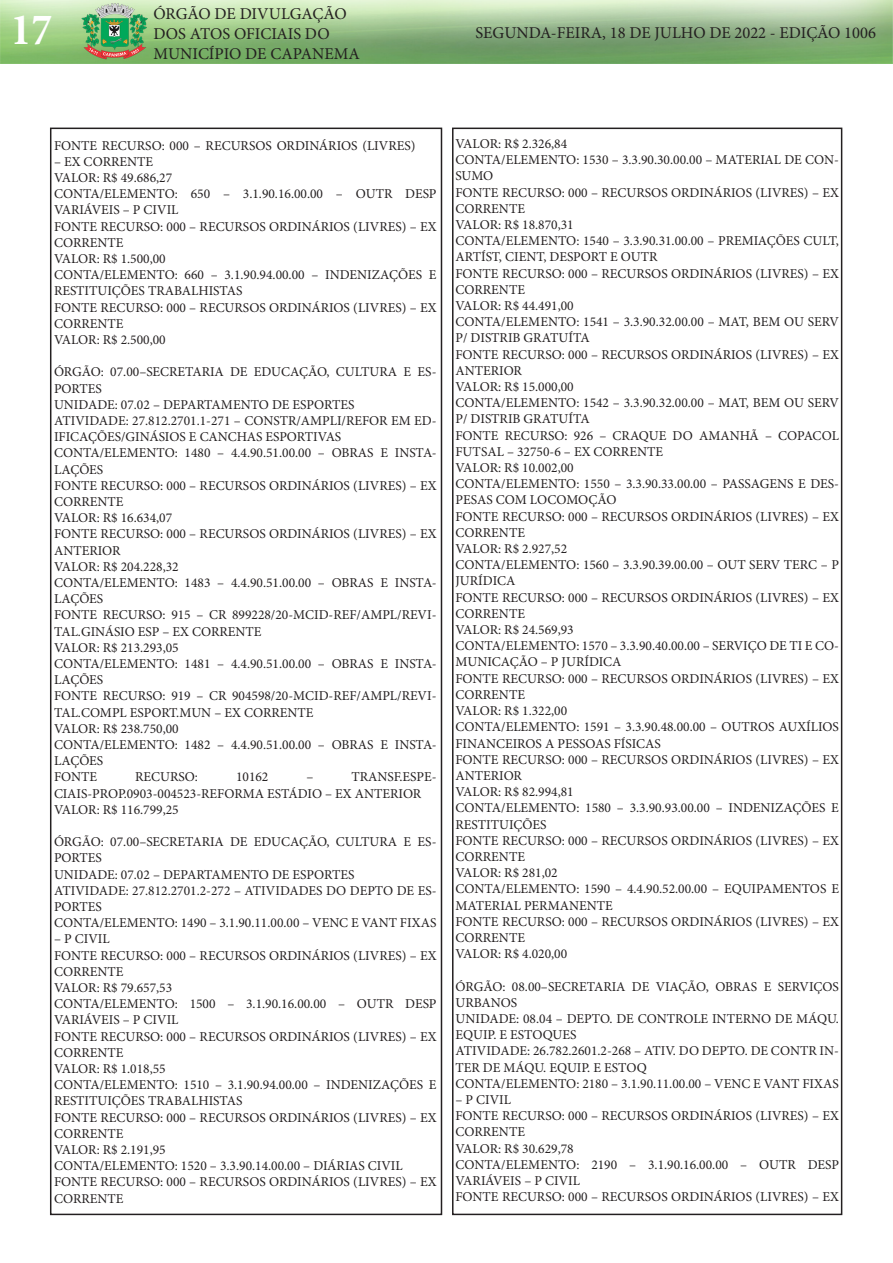
<style>
.page{position:relative;width:893px;height:1263px;background:#fff}
.page>*{position:absolute;margin:0;border:0;box-sizing:border-box;transform-origin:0 0}
.t1{font:700 condensed 45px "Minion Pro";color:#fff}
.t2{font:16.5px/19.8px "Minion Pro";color:#231f20}
.t3{font:13.5px/16.2px "Minion Pro";color:#231f20}
</style>
<div class="page">
<div style="left:50px;top:128px;width:392px;height:1087px;border:2px solid #231f20"></div>
<img style="left:0;top:0;width:893px;height:64px">
<div style="left:452px;top:128px;width:390px;height:1087px;border:2px solid #231f20"></div>
<h1 class="t1" style="left:11px;top:-1px;width:43px">17</h1>
<p class="t2" style="left:153px;top:4px;width:208px">ÓRGÃO DE DIVULGAÇÃO<br>DOS ATOS OFICIAIS DO<br>MUNICÍPIO DE CAPANEMA</p>
<p class="t2" style="left:476px;top:23px;width:402px">SEGUNDA-FEIRA, 18 DE JULHO DE 2022 - EDIÇÃO 1006</p>
<p class="t3" style="left:54px;top:137px;width:363px">FONTE RECURSO: 000 – RECURSOS ORDINÁRIOS (LIVRES)</p>
<p class="t3" style="left:54px;top:153px;width:101px">– EX CORRENTE</p>
<p class="t3" style="left:54px;top:170px;width:120px">VALOR: R$ 49.686,27</p>
<p class="t3" style="left:54px;top:186px;width:384px">CONTA/ELEMENTO: 650 – 3.1.90.16.00.00 – OUTR DESP<br>VARIÁVEIS – P CIVIL</p>
<p class="t3" style="left:54px;top:218px;width:384px">FONTE RECURSO: 000 – RECURSOS ORDINÁRIOS (LIVRES) – EX<br>CORRENTE</p>
<p class="t3" style="left:54px;top:251px;width:113px">VALOR: R$ 1.500,00</p>
<p class="t3" style="left:54px;top:267px;width:384px">CONTA/ELEMENTO: 660 – 3.1.90.94.00.00 – INDENIZAÇÕES E<br>RESTITUIÇÕES TRABALHISTAS</p>
<p class="t3" style="left:54px;top:299px;width:384px">FONTE RECURSO: 000 – RECURSOS ORDINÁRIOS (LIVRES) – EX<br>CORRENTE</p>
<p class="t3" style="left:54px;top:332px;width:113px">VALOR: R$ 2.500,00</p>
<p class="t3" style="left:54px;top:364px;width:384px">ÓRGÃO: 07.00–SECRETARIA DE EDUCAÇÃO, CULTURA E ES-<br>PORTES</p>
<p class="t3" style="left:54px;top:396px;width:302px">UNIDADE: 07.02 – DEPARTAMENTO DE ESPORTES</p>
<p class="t3" style="left:54px;top:413px;width:384px">ATIVIDADE: 27.812.2701.1-271 – CONSTR/AMPLI/REFOR EM ED-<br>IFICAÇÕES/GINÁSIOS E CANCHAS ESPORTIVAS</p>
<p class="t3" style="left:54px;top:445px;width:384px">CONTA/ELEMENTO: 1480 – 4.4.90.51.00.00 – OBRAS E INSTA-<br>LAÇÕES</p>
<p class="t3" style="left:54px;top:477px;width:384px">FONTE RECURSO: 000 – RECURSOS ORDINÁRIOS (LIVRES) – EX<br>CORRENTE</p>
<p class="t3" style="left:54px;top:510px;width:120px">VALOR: R$ 16.634,07</p>
<p class="t3" style="left:54px;top:526px;width:384px">FONTE RECURSO: 000 – RECURSOS ORDINÁRIOS (LIVRES) – EX<br>ANTERIOR</p>
<p class="t3" style="left:54px;top:558px;width:126px">VALOR: R$ 204.228,32</p>
<p class="t3" style="left:54px;top:575px;width:384px">CONTA/ELEMENTO: 1483 – 4.4.90.51.00.00 – OBRAS E INSTA-<br>LAÇÕES</p>
<p class="t3" style="left:54px;top:607px;width:384px">FONTE RECURSO: 915 – CR 899228/20-MCID-REF/AMPL/REVI-<br>TAL.GINÁSIO ESP – EX CORRENTE</p>
<p class="t3" style="left:54px;top:639px;width:126px">VALOR: R$ 213.293,05</p>
<p class="t3" style="left:54px;top:656px;width:384px">CONTA/ELEMENTO: 1481 – 4.4.90.51.00.00 – OBRAS E INSTA-<br>LAÇÕES</p>
<p class="t3" style="left:54px;top:688px;width:384px">FONTE RECURSO: 919 – CR 904598/20-MCID-REF/AMPL/REVI-<br>TAL.COMPL ESPORT.MUN – EX CORRENTE</p>
<p class="t3" style="left:54px;top:720px;width:126px">VALOR: R$ 238.750,00</p>
<p class="t3" style="left:54px;top:737px;width:384px">CONTA/ELEMENTO: 1482 – 4.4.90.51.00.00 – OBRAS E INSTA-<br>LAÇÕES</p>
<p class="t3" style="left:54px;top:769px;width:45px">FONTE</p>
<p class="t3" style="left:135px;top:769px;width:64px">RECURSO:</p>
<p class="t3" style="left:236px;top:769px;width:34px">10162</p>
<p class="t3" style="left:306px;top:769px;width:9px">–</p>
<p class="t3" style="left:54px;top:769px;width:384px;text-indent:297px">TRANSF.ESPE-<br>CIAIS-PROP.0903-004523-REFORMA ESTÁDIO – EX ANTERIOR</p>
<p class="t3" style="left:54px;top:801px;width:126px">VALOR: R$ 116.799,25</p>
<p class="t3" style="left:54px;top:834px;width:384px">ÓRGÃO: 07.00–SECRETARIA DE EDUCAÇÃO, CULTURA E ES-<br>PORTES</p>
<p class="t3" style="left:54px;top:866px;width:302px">UNIDADE: 07.02 – DEPARTAMENTO DE ESPORTES</p>
<p class="t3" style="left:54px;top:882px;width:384px">ATIVIDADE: 27.812.2701.2-272 – ATIVIDADES DO DEPTO DE ES-<br>PORTES</p>
<p class="t3" style="left:54px;top:915px;width:384px">CONTA/ELEMENTO: 1490 – 3.1.90.11.00.00 – VENC E VANT FIXAS</p>
<p class="t3" style="left:54px;top:931px;width:57px">– P CIVIL</p>
<p class="t3" style="left:54px;top:947px;width:384px">FONTE RECURSO: 000 – RECURSOS ORDINÁRIOS (LIVRES) – EX<br>CORRENTE</p>
<p class="t3" style="left:54px;top:980px;width:120px">VALOR: R$ 79.657,53</p>
<p class="t3" style="left:54px;top:996px;width:384px">CONTA/ELEMENTO: 1500 – 3.1.90.16.00.00 – OUTR DESP<br>VARIÁVEIS – P CIVIL</p>
<p class="t3" style="left:54px;top:1028px;width:384px">FONTE RECURSO: 000 – RECURSOS ORDINÁRIOS (LIVRES) – EX<br>CORRENTE</p>
<p class="t3" style="left:54px;top:1061px;width:113px">VALOR: R$ 1.018,55</p>
<p class="t3" style="left:54px;top:1077px;width:384px">CONTA/ELEMENTO: 1510 – 3.1.90.94.00.00 – INDENIZAÇÕES E<br>RESTITUIÇÕES TRABALHISTAS</p>
<p class="t3" style="left:54px;top:1109px;width:384px">FONTE RECURSO: 000 – RECURSOS ORDINÁRIOS (LIVRES) – EX<br>CORRENTE</p>
<p class="t3" style="left:54px;top:1142px;width:113px">VALOR: R$ 2.191,95</p>
<p class="t3" style="left:54px;top:1158px;width:350px">CONTA/ELEMENTO: 1520 – 3.3.90.14.00.00 – DIÁRIAS CIVIL</p>
<p class="t3" style="left:54px;top:1174px;width:384px">FONTE RECURSO: 000 – RECURSOS ORDINÁRIOS (LIVRES) – EX<br>CORRENTE</p>
<p class="t3" style="left:455px;top:136px;width:113px">VALOR: R$ 2.326,84</p>
<p class="t3" style="left:455px;top:152px;width:385px">CONTA/ELEMENTO: 1530 – 3.3.90.30.00.00 – MATERIAL DE CON-<br>SUMO</p>
<p class="t3" style="left:455px;top:184px;width:385px">FONTE RECURSO: 000 – RECURSOS ORDINÁRIOS (LIVRES) – EX<br>CORRENTE</p>
<p class="t3" style="left:455px;top:217px;width:120px">VALOR: R$ 18.870,31</p>
<p class="t3" style="left:455px;top:233px;width:385px">CONTA/ELEMENTO: 1540 – 3.3.90.31.00.00 – PREMIAÇÕES CULT,<br>ARTÍST, CIENT, DESPORT E OUTR</p>
<p class="t3" style="left:455px;top:265px;width:385px">FONTE RECURSO: 000 – RECURSOS ORDINÁRIOS (LIVRES) – EX<br>CORRENTE</p>
<p class="t3" style="left:455px;top:298px;width:120px">VALOR: R$ 44.491,00</p>
<p class="t3" style="left:455px;top:314px;width:385px">CONTA/ELEMENTO: 1541 – 3.3.90.32.00.00 – MAT, BEM OU SERV<br>P/ DISTRIB GRATUÍTA</p>
<p class="t3" style="left:455px;top:346px;width:385px">FONTE RECURSO: 000 – RECURSOS ORDINÁRIOS (LIVRES) – EX<br>ANTERIOR</p>
<p class="t3" style="left:455px;top:379px;width:120px">VALOR: R$ 15.000,00</p>
<p class="t3" style="left:455px;top:395px;width:385px">CONTA/ELEMENTO: 1542 – 3.3.90.32.00.00 – MAT, BEM OU SERV<br>P/ DISTRIB GRATUÍTA</p>
<p class="t3" style="left:455px;top:427px;width:385px">FONTE RECURSO: 926 – CRAQUE DO AMANHÃ – COPACOL<br>FUTSAL – 32750-6 – EX CORRENTE</p>
<p class="t3" style="left:455px;top:460px;width:120px">VALOR: R$ 10.002,00</p>
<p class="t3" style="left:455px;top:476px;width:385px">CONTA/ELEMENTO: 1550 – 3.3.90.33.00.00 – PASSAGENS E DES-<br>PESAS COM LOCOMOÇÃO</p>
<p class="t3" style="left:455px;top:508px;width:385px">FONTE RECURSO: 000 – RECURSOS ORDINÁRIOS (LIVRES) – EX<br>CORRENTE</p>
<p class="t3" style="left:455px;top:541px;width:113px">VALOR: R$ 2.927,52</p>
<p class="t3" style="left:455px;top:557px;width:385px">CONTA/ELEMENTO: 1560 – 3.3.90.39.00.00 – OUT SERV TERC – P<br>JURÍDICA</p>
<p class="t3" style="left:455px;top:589px;width:385px">FONTE RECURSO: 000 – RECURSOS ORDINÁRIOS (LIVRES) – EX<br>CORRENTE</p>
<p class="t3" style="left:455px;top:622px;width:120px">VALOR: R$ 24.569,93</p>
<p class="t3" style="left:455px;top:638px;width:385px">CONTA/ELEMENTO: 1570 – 3.3.90.40.00.00 – SERVIÇO DE TI E CO-<br>MUNICAÇÃO – P JURÍDICA</p>
<p class="t3" style="left:455px;top:670px;width:385px">FONTE RECURSO: 000 – RECURSOS ORDINÁRIOS (LIVRES) – EX<br>CORRENTE</p>
<p class="t3" style="left:455px;top:703px;width:113px">VALOR: R$ 1.322,00</p>
<p class="t3" style="left:455px;top:719px;width:385px">CONTA/ELEMENTO: 1591 – 3.3.90.48.00.00 – OUTROS AUXÍLIOS<br>FINANCEIROS A PESSOAS FÍSICAS</p>
<p class="t3" style="left:455px;top:751px;width:385px">FONTE RECURSO: 000 – RECURSOS ORDINÁRIOS (LIVRES) – EX<br>ANTERIOR</p>
<p class="t3" style="left:455px;top:784px;width:120px">VALOR: R$ 82.994,81</p>
<p class="t3" style="left:455px;top:800px;width:385px">CONTA/ELEMENTO: 1580 – 3.3.90.93.00.00 – INDENIZAÇÕES E<br>RESTITUIÇÕES</p>
<p class="t3" style="left:455px;top:832px;width:385px">FONTE RECURSO: 000 – RECURSOS ORDINÁRIOS (LIVRES) – EX<br>CORRENTE</p>
<p class="t3" style="left:455px;top:865px;width:104px">VALOR: R$ 281,02</p>
<p class="t3" style="left:455px;top:881px;width:385px">CONTA/ELEMENTO: 1590 – 4.4.90.52.00.00 – EQUIPAMENTOS E<br>MATERIAL PERMANENTE</p>
<p class="t3" style="left:455px;top:913px;width:385px">FONTE RECURSO: 000 – RECURSOS ORDINÁRIOS (LIVRES) – EX<br>CORRENTE</p>
<p class="t3" style="left:455px;top:946px;width:113px">VALOR: R$ 4.020,00</p>
<p class="t3" style="left:455px;top:978px;width:385px">ÓRGÃO: 08.00–SECRETARIA DE VIAÇÃO, OBRAS E SERVIÇOS<br>URBANOS</p>
<p class="t3" style="left:455px;top:1010px;width:385px">UNIDADE: 08.04 – DEPTO. DE CONTROLE INTERNO DE MÁQU.<br>EQUIP. E ESTOQUES</p>
<p class="t3" style="left:455px;top:1043px;width:385px">ATIVIDADE: 26.782.2601.2-268 – ATIV. DO DEPTO. DE CONTR IN-<br>TER DE MÁQU. EQUIP. E ESTOQ</p>
<p class="t3" style="left:455px;top:1075px;width:385px">CONTA/ELEMENTO: 2180 – 3.1.90.11.00.00 – VENC E VANT FIXAS</p>
<p class="t3" style="left:455px;top:1091px;width:57px">– P CIVIL</p>
<p class="t3" style="left:455px;top:1108px;width:385px">FONTE RECURSO: 000 – RECURSOS ORDINÁRIOS (LIVRES) – EX<br>CORRENTE</p>
<p class="t3" style="left:455px;top:1140px;width:120px">VALOR: R$ 30.629,78</p>
<p class="t3" style="left:455px;top:1156px;width:385px">CONTA/ELEMENTO: 2190 – 3.1.90.16.00.00 – OUTR DESP<br>VARIÁVEIS – P CIVIL</p>
<p class="t3" style="left:455px;top:1189px;width:385px">FONTE RECURSO: 000 – RECURSOS ORDINÁRIOS (LIVRES) – EX</p>
</div>
